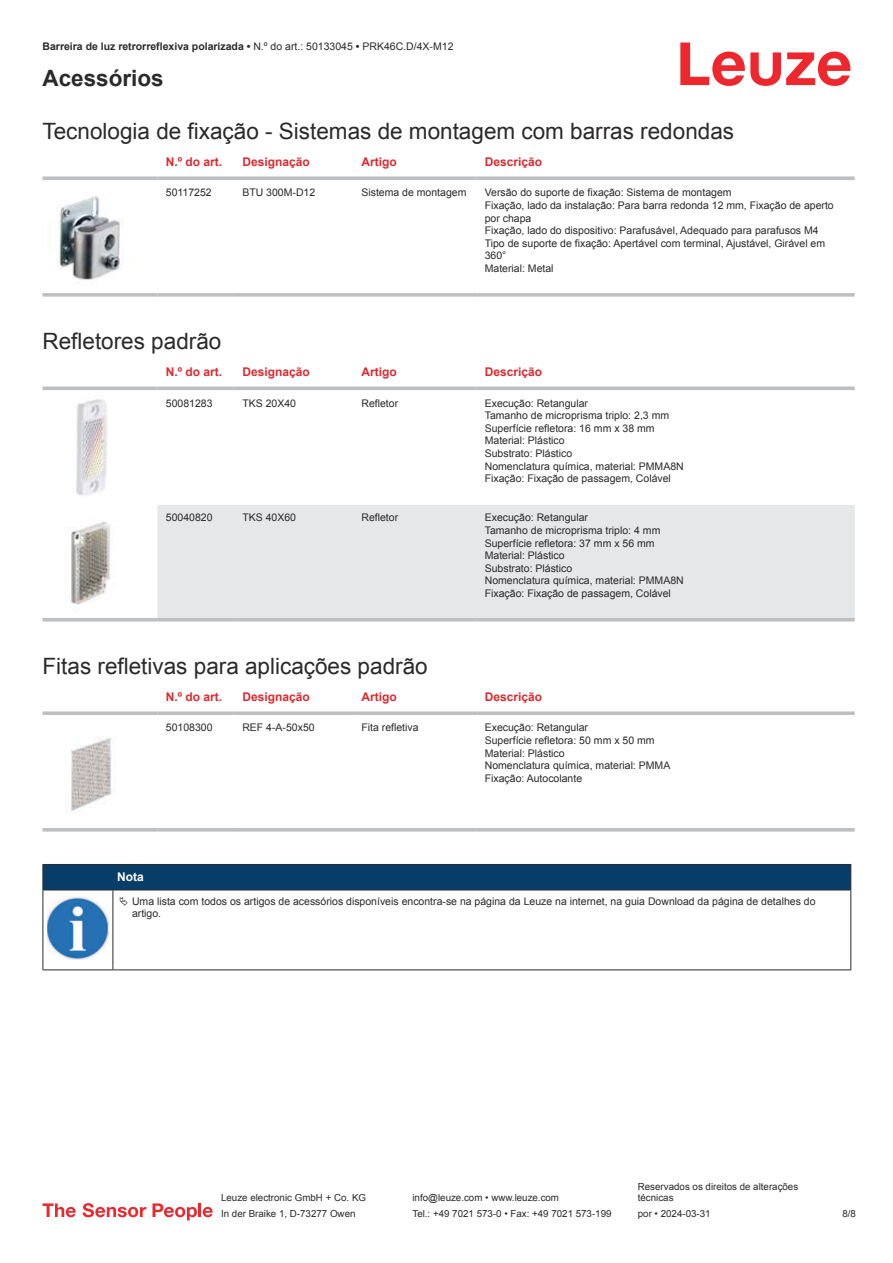
<style>
.page{position:relative;width:893px;height:1263px;background:#fff}
.page>*{position:absolute;margin:0;border:0;box-sizing:border-box;transform-origin:0 0}
.t1{font:22.5px "Arial";color:#2b292a}
.t2{font:700 22.5px "Arial";color:#2b292a}
.t3{font:700 12px "Arial";color:#db2a30}
.t4{font:700 12px "Arial";color:#fff}
.t5{font:10.5px/12.6px "Arial";color:#2b292a}
.t6{font:700 10.5px "Arial";color:#2b292a}
.t7{font:9.75px/11.7px "Arial";color:#2b292a}
.s1{font-weight:400}
</style>
<div class="page">
<svg style="left:680px;top:43px;width:170px;height:43px"></svg>
<svg style="left:43px;top:176px;width:114px;height:4px"></svg>
<svg style="left:157px;top:176px;width:77px;height:4px"></svg>
<svg style="left:234px;top:176px;width:119px;height:4px"></svg>
<svg style="left:353px;top:176px;width:123px;height:4px"></svg>
<svg style="left:476px;top:176px;width:379px;height:4px;background:#c4c6c8"></svg>
<svg style="left:43px;top:293px;width:114px;height:4px"></svg>
<svg style="left:157px;top:293px;width:77px;height:4px"></svg>
<svg style="left:234px;top:293px;width:119px;height:4px"></svg>
<svg style="left:353px;top:293px;width:123px;height:4px"></svg>
<svg style="left:476px;top:293px;width:379px;height:4px;background:#c3c5c7"></svg>
<img style="left:57px;top:196px;width:65px;height:84px">
<div style="left:157px;top:505px;width:698px;height:113px;background:#e6e7e9"></div>
<svg style="left:43px;top:386px;width:114px;height:4px"></svg>
<svg style="left:157px;top:386px;width:77px;height:4px"></svg>
<svg style="left:234px;top:386px;width:119px;height:4px"></svg>
<svg style="left:353px;top:386px;width:123px;height:4px"></svg>
<svg style="left:476px;top:386px;width:379px;height:4px;background:#c5c7c9"></svg>
<hr style="left:43px;top:618px;width:114px;height:3px;background:#bdbfc1">
<hr style="left:157px;top:618px;width:77px;height:3px;background:#bdbfc1">
<hr style="left:234px;top:618px;width:119px;height:3px;background:#bdbfc1">
<hr style="left:353px;top:618px;width:123px;height:3px;background:#bdbfc1">
<hr style="left:476px;top:618px;width:379px;height:3px;background:#bdbfc1">
<img style="left:73px;top:399px;width:34px;height:97px">
<img style="left:70px;top:521px;width:41px;height:84px">
<svg style="left:43px;top:831px;width:812px;height:1px"></svg>
<svg style="left:43px;top:711px;width:114px;height:4px"></svg>
<svg style="left:157px;top:711px;width:77px;height:4px"></svg>
<svg style="left:234px;top:711px;width:119px;height:4px"></svg>
<svg style="left:353px;top:711px;width:123px;height:4px"></svg>
<svg style="left:476px;top:711px;width:379px;height:4px;background:#c3c5c7"></svg>
<hr style="left:43px;top:828px;width:114px;height:3px;background:#bdbfc1">
<hr style="left:157px;top:828px;width:77px;height:3px;background:#bdbfc1">
<hr style="left:234px;top:828px;width:119px;height:3px;background:#bdbfc1">
<hr style="left:353px;top:828px;width:123px;height:3px;background:#bdbfc1">
<hr style="left:476px;top:828px;width:379px;height:3px;background:#bdbfc1">
<img style="left:71px;top:738px;width:41px;height:74px">
<hr style="left:43px;top:890px;width:70px;height:1px;background:#2b292a">
<svg style="left:43px;top:864px;width:808px;height:26px;background:#083b65"></svg>
<hr style="left:113px;top:890px;width:738px;height:1px;background:#2b292a">
<hr style="left:43px;top:890px;width:1px;height:75px;background:#2b292a">
<hr style="left:113px;top:890px;width:1px;height:75px;background:#2b292a">
<hr style="left:850px;top:890px;width:1px;height:75px;background:#2b292a">
<hr style="left:43px;top:969px;width:70px;height:1px;background:#2b292a">
<hr style="left:113px;top:969px;width:738px;height:1px;background:#2b292a">
<img style="left:47px;top:896px;width:61px;height:63px">
<svg style="left:43px;top:1203px;width:33px;height:14px"></svg>
<svg style="left:83px;top:1203px;width:63px;height:14px"></svg>
<svg style="left:153px;top:1203px;width:44px;height:17px"></svg>
<hr style="left:198px;top:1203px;width:3px;height:14px;background:#ed272d">
<svg style="left:203px;top:1207px;width:10px;height:10px"></svg>
<p class="t6" style="left:43px;top:43px;width:412px">Barreira de luz retrorreflexiva polarizada • <span class="s1">N.º do art.: 50133045</span> • <span class="s1">PRK46C.D/4X-M12</span></p>
<h1 class="t2" style="left:43px;top:70px;width:123px">Acessórios</h1>
<h1 class="t1" style="left:43px;top:123px;width:693px">Tecnologia de fixação - Sistemas de montagem com barras redondas</h1>
<p class="t3" style="left:166px;top:157px;width:58px">N.º do art.</p>
<p class="t3" style="left:242px;top:157px;width:69px">Designação</p>
<p class="t3" style="left:361px;top:157px;width:37px">Artigo</p>
<p class="t3" style="left:485px;top:157px;width:59px">Descrição</p>
<p class="t5" style="left:166px;top:187px;width:47px">50117252</p>
<p class="t5" style="left:242px;top:187px;width:74px">BTU 300M-D12</p>
<p class="t5" style="left:361px;top:187px;width:107px">Sistema de montagem</p>
<p class="t5" style="left:485px;top:187px;width:350px">Versão do suporte de fixação: Sistema de montagem<br>Fixação, lado da instalação: Para barra redonda 12 mm, Fixação de aperto por chapa<br>Fixação, lado do dispositivo: Parafusável, Adequado para parafusos M4<br>Tipo de suporte de fixação: Apertável com terminal, Ajustável, Girável em 360°<br>Material: Metal</p>
<h1 class="t1" style="left:43px;top:333px;width:180px">Refletores padrão</h1>
<p class="t3" style="left:166px;top:367px;width:58px">N.º do art.</p>
<p class="t3" style="left:242px;top:367px;width:69px">Designação</p>
<p class="t3" style="left:361px;top:367px;width:37px">Artigo</p>
<p class="t3" style="left:485px;top:367px;width:59px">Descrição</p>
<p class="t5" style="left:166px;top:397px;width:48px">50081283</p>
<p class="t5" style="left:242px;top:397px;width:55px">TKS 20X40</p>
<p class="t5" style="left:361px;top:397px;width:38px">Refletor</p>
<p class="t5" style="left:485px;top:397px;width:200px">Execução: Retangular<br>Tamanho de microprisma triplo: 2,3 mm<br>Superfície refletora: 16 mm x 38 mm<br>Material: Plástico<br>Substrato: Plástico<br>Nomenclatura química, material: PMMA8N<br>Fixação: Fixação de passagem, Colável</p>
<p class="t5" style="left:166px;top:512px;width:48px">50040820</p>
<p class="t5" style="left:242px;top:512px;width:55px">TKS 40X60</p>
<p class="t5" style="left:361px;top:512px;width:38px">Refletor</p>
<p class="t5" style="left:485px;top:512px;width:200px">Execução: Retangular<br>Tamanho de microprisma triplo: 4 mm<br>Superfície refletora: 37 mm x 56 mm<br>Material: Plástico<br>Substrato: Plástico<br>Nomenclatura química, material: PMMA8N<br>Fixação: Fixação de passagem, Colável</p>
<h1 class="t1" style="left:43px;top:658px;width:387px">Fitas refletivas para aplicações padrão</h1>
<p class="t3" style="left:166px;top:692px;width:58px">N.º do art.</p>
<p class="t3" style="left:242px;top:692px;width:69px">Designação</p>
<p class="t3" style="left:361px;top:692px;width:37px">Artigo</p>
<p class="t3" style="left:485px;top:692px;width:59px">Descrição</p>
<p class="t5" style="left:166px;top:722px;width:48px">50108300</p>
<p class="t5" style="left:242px;top:722px;width:74px">REF 4-A-50x50</p>
<p class="t5" style="left:361px;top:722px;width:59px">Fita refletiva</p>
<p class="t5" style="left:485px;top:722px;width:187px">Execução: Retangular<br>Superfície refletora: 50 mm x 50 mm<br>Material: Plástico<br>Nomenclatura química, material: PMMA<br>Fixação: Autocolante</p>
<p class="t4" style="left:117px;top:873px;width:28px">Nota</p>
<p class="t5" style="left:132px;top:896px;width:685px">Uma lista com todos os artigos de acessórios disponíveis encontra-se na página da Leuze na internet, na guia Download da página de detalhes do artigo.</p>
<p class="t7" style="left:221px;top:1193px;width:146px">Leuze electronic GmbH + Co. KG</p>
<p class="t7" style="left:412px;top:1193px;width:148px">info@leuze.com • www.leuze.com</p>
<p class="t7" style="left:638px;top:1181px;width:162px">Reservados os direitos de alterações técnicas</p>
<p class="t7" style="left:221px;top:1209px;width:136px">In der Braike 1, D-73277 Owen</p>
<p class="t7" style="left:412px;top:1209px;width:201px">Tel.: +49 7021 573-0 • Fax: +49 7021 573-199</p>
<p class="t7" style="left:638px;top:1209px;width:74px">por • 2024-03-31</p>
<p class="t7" style="left:842px;top:1209px;width:15px">8 /8</p>
</div>
